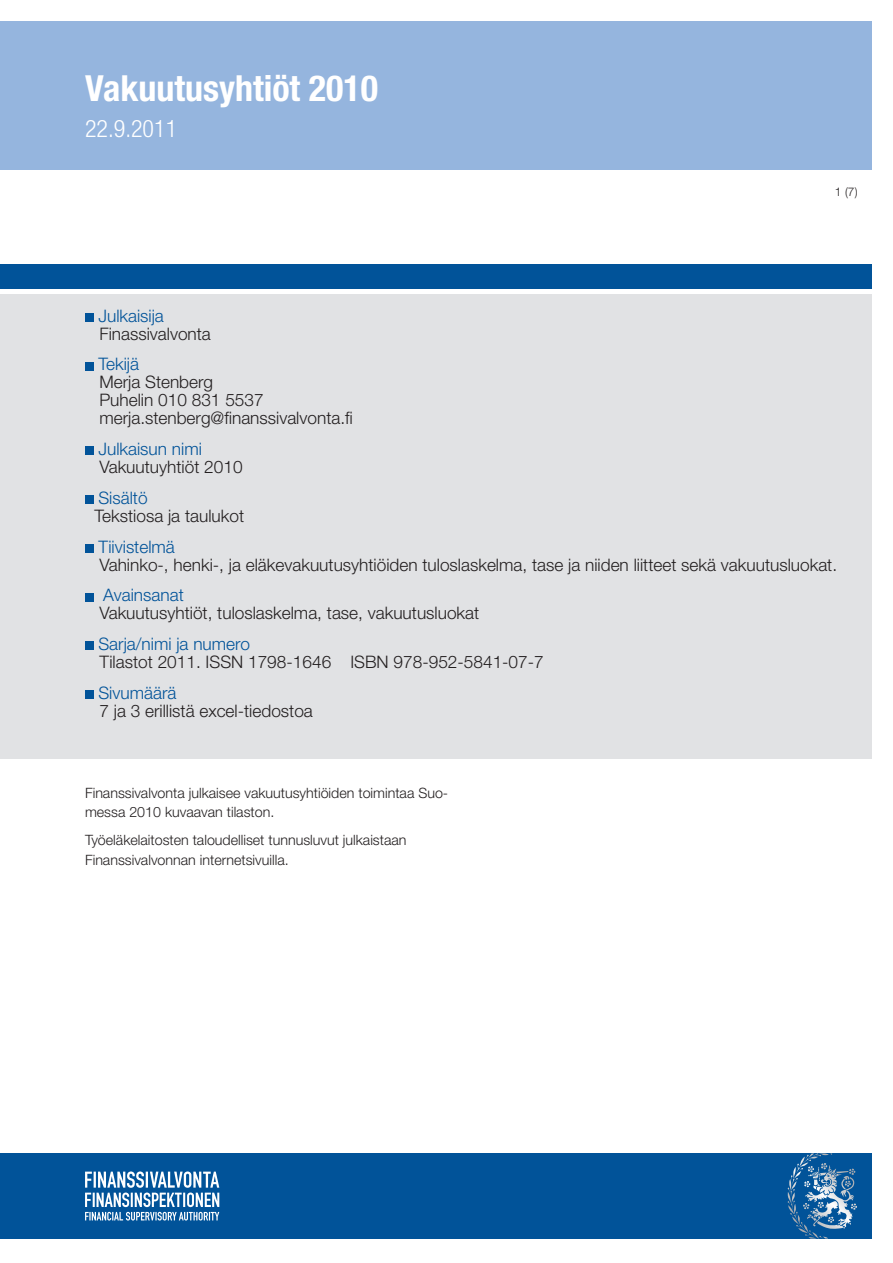
<style>
.page{position:relative;width:893px;height:1263px;background:#fff}
.page>*{position:absolute;margin:0;border:0;box-sizing:border-box;transform-origin:0 0}
.OTSIKKO_1{font:700 condensed 36px "Helvetica Neue LT Std";color:#fff}
.OTSIKKO_1-2{font:300 condensed 24px "Helvetica Neue LT Std";color:#fff}
.SIS_LUETTELO{font:300 17.25px/18px "Helvetica Neue LT Std";color:#231f20}
.LEIPIS{font:300 14.25px/19.5px "Helvetica Neue LT Std";color:#231f20}
.SIVUNUMERO{font:300 12px "Helvetica Neue LT Std";color:#231f20}
.s1{color:#015399}
</style>
<div class="page">
<div style="left:0;top:21px;width:872px;height:149px;background:#95b5de"></div>
<div style="left:0;top:1153px;width:872px;height:85px;background:#015399"></div>
<svg style="left:800px;top:1153px;width:32px;height:13px"></svg>
<svg style="left:85px;top:1171px;width:134px;height:49px"></svg>
<div style="left:0;top:264px;width:872px;height:24px;background:#015399"></div>
<div style="left:0;top:295px;width:872px;height:464px;background:#e1e2e4"></div>
<div style="left:85px;top:313px;width:9px;height:9px;background:#015399"></div>
<div style="left:85px;top:362px;width:9px;height:8px;background:#015399"></div>
<div style="left:85px;top:447px;width:9px;height:8px;background:#015399"></div>
<div style="left:85px;top:495px;width:9px;height:9px;background:#015399"></div>
<div style="left:85px;top:544px;width:9px;height:9px;background:#015399"></div>
<div style="left:85px;top:593px;width:9px;height:8px;background:#015399"></div>
<div style="left:85px;top:642px;width:9px;height:8px;background:#015399"></div>
<div style="left:85px;top:690px;width:9px;height:9px;background:#015399"></div>
<p class="OTSIKKO_1" style="left:85px;top:67px;width:294px">Vakuutusyhtiöt 2010</p>
<p class="OTSIKKO_1-2" style="left:85px;top:115px;width:94px">22.9.2011</p>
<p class="SIVUNUMERO" style="left:835px;top:184px;width:24px">1 (7)</p>
<p class="SIS_LUETTELO" style="left:98px;top:306px;width:114px"><span class="s1">Julkaisija<br></span>Finassivalvonta</p>
<p class="SIS_LUETTELO" style="left:98px;top:355px;width:256px"><span class="s1">Tekijä<br></span>Merja Stenberg<br>Puhelin 010 831 5537 merja.stenberg@finanssivalvonta.fi</p>
<p class="SIS_LUETTELO" style="left:98px;top:440px;width:146px"><span class="s1">Julkaisun nimi<br></span>Vakuutuyhtiöt 2010</p>
<p class="SIS_LUETTELO" style="left:95px;top:488px;width:151px"><span class="s1">Sisältö<br></span>Tekstiosa ja taulukot</p>
<p class="SIS_LUETTELO" style="left:98px;top:537px;width:740px"><span class="s1">Tiivistelmä<br></span>Vahinko-, henki-, ja eläkevakuutusyhtiöiden tuloslaskelma, tase ja niiden liitteet sekä vakuutusluokat.</p>
<p class="SIS_LUETTELO" style="left:99px;top:586px;width:381px"><span class="s1">Avainsanat<br></span>Vakuutusyhtiöt, tuloslaskelma, tase, vakuutusluokat</p>
<p class="SIS_LUETTELO" style="left:98px;top:635px;width:447px"><span class="s1">Sarja/nimi ja numero<br></span>Tilastot 2011. ISSN 1798-1646 ISBN 978-952-5841-07-7</p>
<p class="SIS_LUETTELO" style="left:98px;top:683px;width:216px"><span class="s1">Sivumäärä<br></span>7 ja 3 erillistä excel-tiedostoa</p>
<p class="LEIPIS" style="left:85px;top:783px;width:365px">Finanssivalvonta julkaisee vakuutusyhtiöiden toimintaa Suo&shy;messa 2010 kuvaavan tilaston.</p>
<p class="LEIPIS" style="left:85px;top:830px;width:323px">Työeläkelaitosten taloudelliset tunnusluvut julkaistaan<br>Finanssivalvonnan internetsivuilla.</p>
</div>
